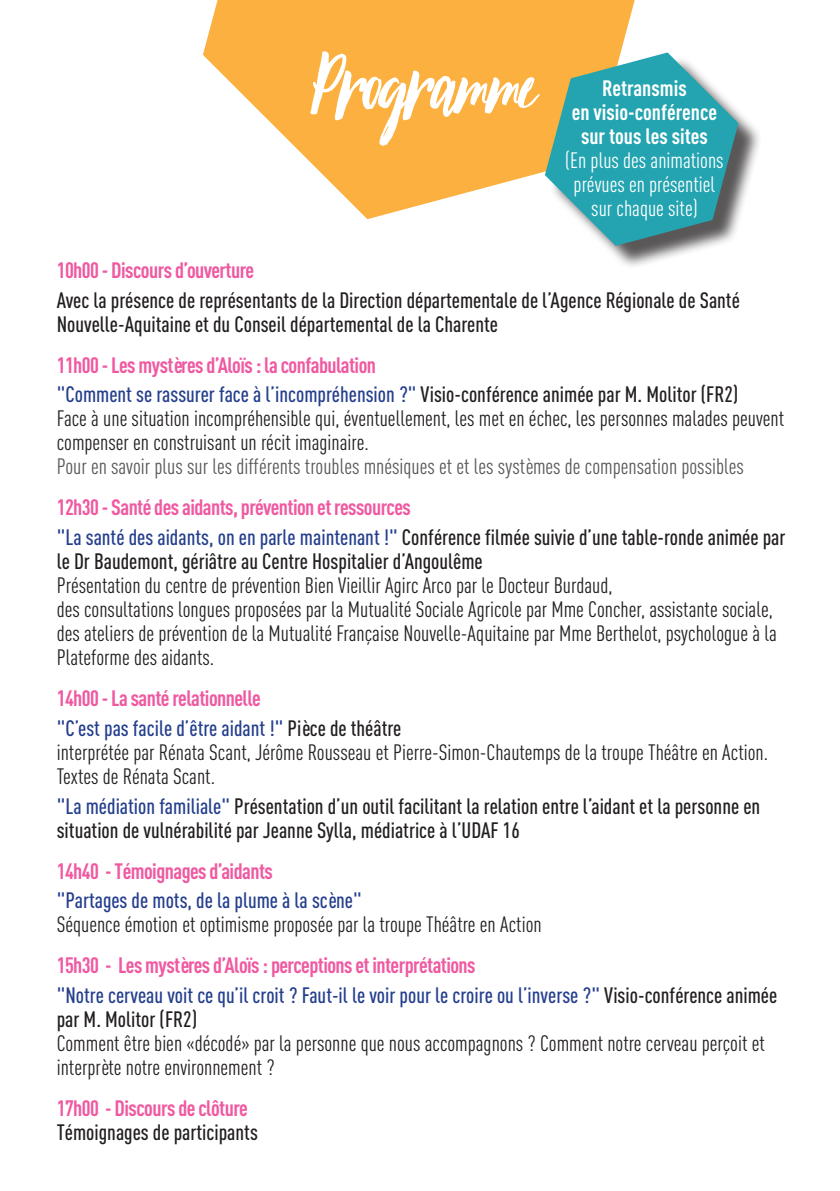
<style>
.page{position:relative;width:840px;height:1191px;background:#fff}
.page>*{position:absolute;margin:0;border:0;box-sizing:border-box;transform-origin:0 0}
.t1{font:96px "October Storm";letter-spacing:-.025em;color:#fff}
.t2{font:22px/24px "DIN Cond";color:#231f20}
.t3{font:500 22px/24px "DIN Cond";color:#231f20}
.t4{font:500 22px/29.6px "DIN Cond";color:#253f8e}
.t5{font:22px "DIN Cond";color:#57585a}
.t6{font:700 22px "DIN Cond";letter-spacing:-.025em;color:#ef59a1}
.t7{font:22px/24px "DIN Cond";color:#fff;text-align:center}
.t8{font:700 22px/24px "DIN Cond";color:#fff;text-align:center}
.s1{font-weight:700;color:#ef59a1}
.s2{color:#231f20}
.s3{color:#253f8e}
</style>
<div class="page">
<svg style="left:203px;top:0;width:431px;height:219px;fill:#fbb03f"></svg>
<div style="left:548px;top:56px;width:214px;height:214px;background:#231f20;opacity:.75"></div>
<svg style="left:544px;top:52px;width:194px;height:194px;background:#5aadac"></svg>
<h1 class="t1" style="left:311px;top:38px;width:225px">Programme</h1>
<p class="t8" style="left:571px;top:76px;width:147px">Retransmis<br>en visio-conférence sur tous les sites</p>
<p class="t7" style="left:565px;top:148px;width:160px">(En plus des animations prévues en présentiel sur chaque site)</p>
<p class="t6" style="left:57px;top:257px;width:199px">10h00 - Discours d’ouverture</p>
<p class="t3" style="left:57px;top:287px;width:684px">Avec la présence de représentants de la Direction départementale de l’Agence Régionale de Santé<br>Nouvelle-Aquitaine et du Conseil départemental de la Charente</p>
<p class="t4" style="left:57px;top:349px;width:682px"><span class="s1">11h00 - Les mystères d’Aloïs : la confabulation<br></span>"Comment se rassurer face à l’incompréhension ?" <span class="s2">Visio-conférence animée par M. Molitor (FR2)</span></p>
<p class="t2" style="left:57px;top:406px;width:728px">Face à une situation incompréhensible qui, éventuellement, les met en échec, les personnes malades peuvent compenser en construisant un récit imaginaire.</p>
<p class="t5" style="left:57px;top:454px;width:688px">Pour en savoir plus sur les différents troubles mnésiques et et les systèmes de compensation possibles</p>
<p class="t3" style="left:57px;top:492px;width:729px;line-height:29.6px"><span class="s1">12h30 - Santé des aidants, prévention et ressources<br></span><span class="s3">"La santé des aidants, on en parle maintenant !"</span> Conférence filmée suivie d’une table-ronde animée par</p>
<p class="t3" style="left:57px;top:549px;width:427px">le Dr Baudemont, gériâtre au Centre Hospitalier d’Angoulême</p>
<p class="t2" style="left:57px;top:573px;width:721px">Présentation du centre de prévention Bien Vieillir Agirc Arco par le Docteur Burdaud,<br>des consultations longues proposées par la Mutualité Sociale Agricole par Mme Concher, assistante sociale, des ateliers de prévention de la Mutualité Française Nouvelle-Aquitaine par Mme Berthelot, psychologue à la Plateforme des aidants.</p>
<p class="t4" style="left:57px;top:683px;width:346px"><span class="s1">14h00 - La santé relationnelle<br></span>"C’est pas facile d’être aidant !" <span class="s2">Pièce de théâtre</span></p>
<p class="t2" style="left:57px;top:740px;width:712px">interprétée par Rénata Scant, Jérôme Rousseau et Pierre-Simon-Chautemps de la troupe Théâtre en Action.<br>Textes de Rénata Scant.</p>
<p class="t3" style="left:57px;top:793px;width:704px"><span class="s3">"La médiation familiale"</span> Présentation d’un outil facilitant la relation entre l’aidant et la personne en situation de vulnérabilité par Jeanne Sylla, médiatrice à l’UDAF 16</p>
<p class="t6" style="left:57px;top:857px;width:217px">14h40 - Témoignages d’aidants</p>
<p class="t4" style="left:57px;top:885px;width:306px">"Partages de mots, de la plume à la scène"</p>
<p class="t2" style="left:57px;top:912px;width:486px">Séquence émotion et optimisme proposée par la troupe Théâtre en Action</p>
<p class="t4" style="left:57px;top:950px;width:721px"><span class="s1">15h30 - Les mystères d’Aloïs : perceptions et interprétations<br></span>"Notre cerveau voit ce qu’il croit ? Faut-il le voir pour le croire ou l’inverse ?" <span class="s2">Visio-conférence animée</span></p>
<p class="t3" style="left:57px;top:1006px;width:142px">par M. Molitor (FR2)</p>
<p class="t2" style="left:57px;top:1031px;width:709px">Comment être bien «décodé» par la personne que nous accompagnons ? Comment notre cerveau perçoit et interprète notre environnement ?</p>
<p class="t6" style="left:57px;top:1094px;width:192px">17h00 - Discours de clôture</p>
<p class="t3" style="left:57px;top:1119px;width:202px">Témoignages de participants</p>
</div>
